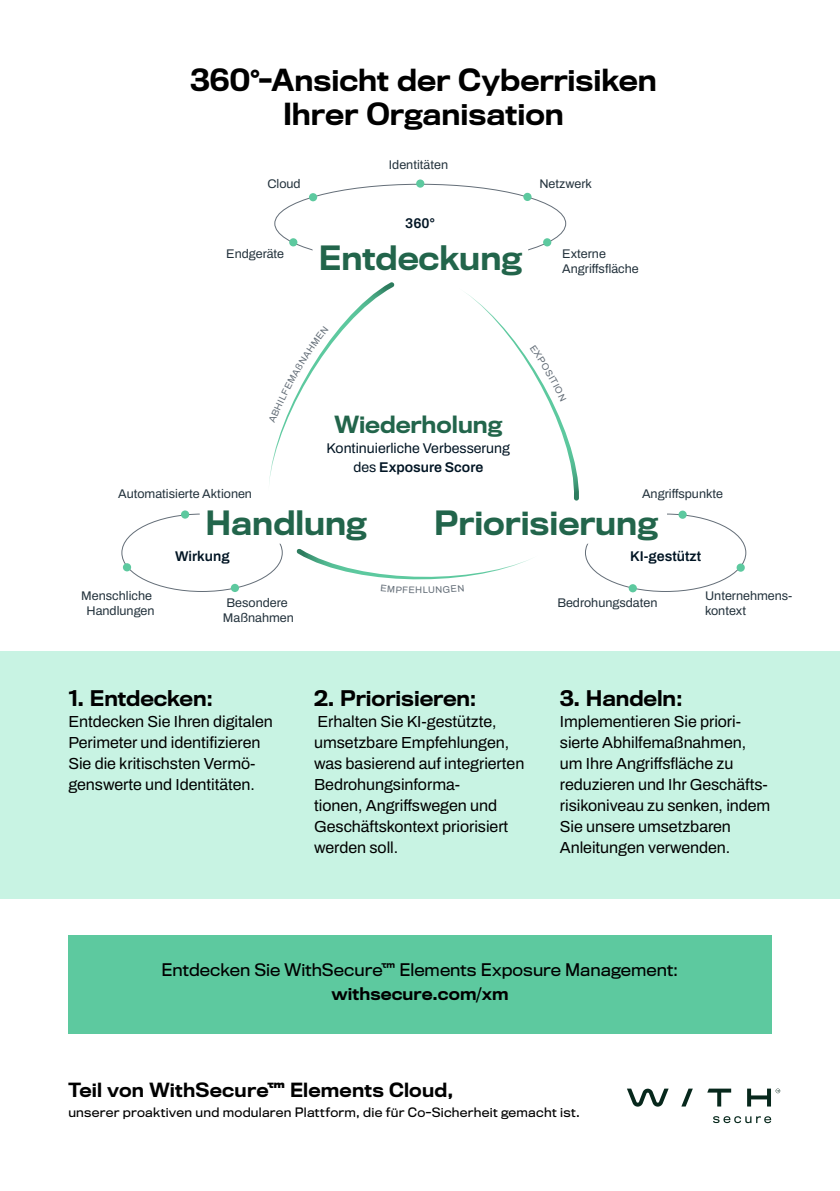
<style>
.page{position:relative;width:840px;height:1191px;background:#fff}
.page>*{position:absolute;margin:0;border:0;box-sizing:border-box;transform-origin:0 0}
.t1{font:500 31px "Titling Gothic FB";color:#22654b}
.t2{font:500 28px/33.6px "Titling Gothic FB";color:#000;text-align:center}
.t3{font:500 22px "Titling Gothic FB";color:#22654b}
.t4{font:500 20px "Titling Gothic FB Normal";letter-spacing:-.005em;color:#000}
.t5{font:500 18px "Titling Gothic FB";letter-spacing:.01em;color:#000}
.t6{font:16px/21px "Archivo";letter-spacing:-.005em;color:#000}
.t7{font:16px "Titling Gothic FB";letter-spacing:.005em;color:#000}
.t8{font:500 16px "Titling Gothic FB";letter-spacing:.005em;color:#000}
.t9{font:14.2px/18.8px "Archivo";color:#001423;text-align:center}
.t10{font:600 14.2px "Archivo";color:#001423}
.t11{font:12.6px/15px "Archivo";color:#23323c}
.t12{font:12px "Titling Gothic FB";letter-spacing:.025em;color:#000}
.t13{font:9.6px "Archivo";color:#646e78}
.s1{font-weight:600}
</style>
<div class="page">
<div style="left:0;top:651px;width:839px;height:247px;background:#c8f3e3"></div>
<div style="left:181px;top:510px;width:8px;height:8px;background:#5dc99f;border-radius:50%"></div>
<div style="left:123px;top:563px;width:8px;height:8px;background:#5dc99f;border-radius:50%"></div>
<div style="left:231px;top:584px;width:8px;height:8px;background:#5dc99f;border-radius:50%"></div>
<svg style="left:585px;top:514px;width:160px;height:78px"></svg>
<div style="left:678px;top:510px;width:8px;height:9px;background:#5dc99f;border-radius:50%"></div>
<div style="left:736px;top:563px;width:8px;height:9px;background:#5dc99f;border-radius:50%"></div>
<div style="left:628px;top:584px;width:8px;height:8px;background:#5dc99f;border-radius:50%"></div>
<svg style="left:274px;top:184px;width:291px;height:67px"></svg>
<div style="left:289px;top:238px;width:8px;height:8px;background:#5dc99f;border-radius:50%"></div>
<div style="left:309px;top:193px;width:8px;height:8px;background:#5dc99f;border-radius:50%"></div>
<div style="left:416px;top:179px;width:8px;height:9px;background:#5dc99f;border-radius:50%"></div>
<div style="left:523px;top:193px;width:8px;height:8px;background:#5dc99f;border-radius:50%"></div>
<div style="left:543px;top:238px;width:8px;height:8px;background:#5dc99f;border-radius:50%"></div>
<div style="left:68px;top:935px;width:703px;height:99px;background:#5dc99f"></div>
<svg style="left:627px;top:1088px;width:41px;height:18px"></svg>
<svg style="left:681px;top:1088px;width:11px;height:18px"></svg>
<svg style="left:707px;top:1088px;width:23px;height:18px"></svg>
<svg style="left:747px;top:1088px;width:32px;height:18px"></svg>
<svg style="left:713px;top:1116px;width:57px;height:7px"></svg>
<svg style="left:269px;top:282px;width:125px;height:201px"></svg>
<svg style="left:465px;top:292px;width:114px;height:208px"></svg>
<svg style="left:296px;top:549px;width:234px;height:31px"></svg>
<h2 class="t2" style="left:190px;top:63px;width:468px">360°-Ansicht der Cyberrisiken<br>Ihrer Organisation</h2>
<p class="t11" style="left:267px;top:176px;width:35px">Cloud</p>
<p class="t11" style="left:226px;top:246px;width:59px">Endgeräte</p>
<p class="t11" style="left:388px;top:157px;width:61px">Identitäten</p>
<p class="t10" style="left:405px;top:213px;width:31px">360°</p>
<h1 class="t1" style="left:318px;top:234px;width:204px">Entdeckung</h1>
<p class="t11" style="left:539px;top:176px;width:54px">Netzwerk</p>
<p class="t11" style="left:562px;top:246px;width:78px">Externe<br>Angriffsfläche</p>
<p class="t11" style="left:118px;top:486px;width:135px">Automatisierte Aktionen</p>
<h3 class="t3" style="left:334px;top:407px;width:169px">Wiederholung</h3>
<p class="t9" style="left:326px;top:439px;width:185px">Kontinuierliche Verbesserung des <span class="s1">Exposure Score</span></p>
<p class="t11" style="left:641px;top:486px;width:82px">Angriffspunkte</p>
<h1 class="t1" style="left:205px;top:498px;width:163px">Handlung</h1>
<p class="t10" style="left:175px;top:546px;width:56px">Wirkung</p>
<p class="t11" style="left:81px;top:588px;width:75px;text-align:center">Menschliche<br>Handlungen</p>
<p class="t11" style="left:223px;top:595px;width:72px">Besondere<br>Maßnahmen</p>
<p class="t13" style="left:422px;top:583px;width:7px">L</p>
<h1 class="t1" style="left:434px;top:498px;width:225px">Priorisierung</h1>
<p class="t10" style="left:629px;top:545px;width:73px">KI-gestützt</p>
<p class="t11" style="left:557px;top:595px;width:102px">Bedrohungsdaten</p>
<p class="t11" style="left:704px;top:588px;width:89px">Unternehmens&shy;kontext</p>
<p class="t4" style="left:68px;top:686px;width:146px">1. Entdecken:</p>
<p class="t6" style="left:68px;top:710px;width:206px">Entdecken Sie Ihren digitalen<br>Perimeter und identifizieren<br>Sie die kritischsten Vermö&shy;genswerte und Identitäten.</p>
<p class="t4" style="left:314px;top:686px;width:164px">2. Priorisieren:</p>
<p class="t6" style="left:314px;top:710px;width:211px">Erhalten Sie KI-gestützte, umsetzbare Empfehlungen, was basierend auf integrierten<br>Bedrohungsinforma-<br>tionen, Angriffswegen und<br>Geschäftskontext priorisiert werden soll.</p>
<p class="t4" style="left:559px;top:686px;width:124px">3. Handeln:</p>
<p class="t6" style="left:559px;top:710px;width:212px">Implementieren Sie priori&shy;sierte Abhilfemaßnahmen, um Ihre Angriffsfläche zu reduzieren und Ihr Geschäfts&shy;risikoniveau zu senken, indem<br>Sie unsere umsetzbaren<br>Anleitungen verwenden.</p>
<p class="t7" style="left:161px;top:960px;width:518px">Entdecken Sie WithSecure™ Elements Exposure Management:</p>
<p class="t8" style="left:331px;top:984px;width:178px">withsecure.com/xm</p>
<p class="t5" style="left:68px;top:1079px;width:386px">Teil von WithSecure™ Elements Cloud,</p>
<p class="t12" style="left:68px;top:1105px;width:512px">unserer proaktiven und modularen Plattform, die für Co-Sicherheit gemacht ist.</p>
</div>
